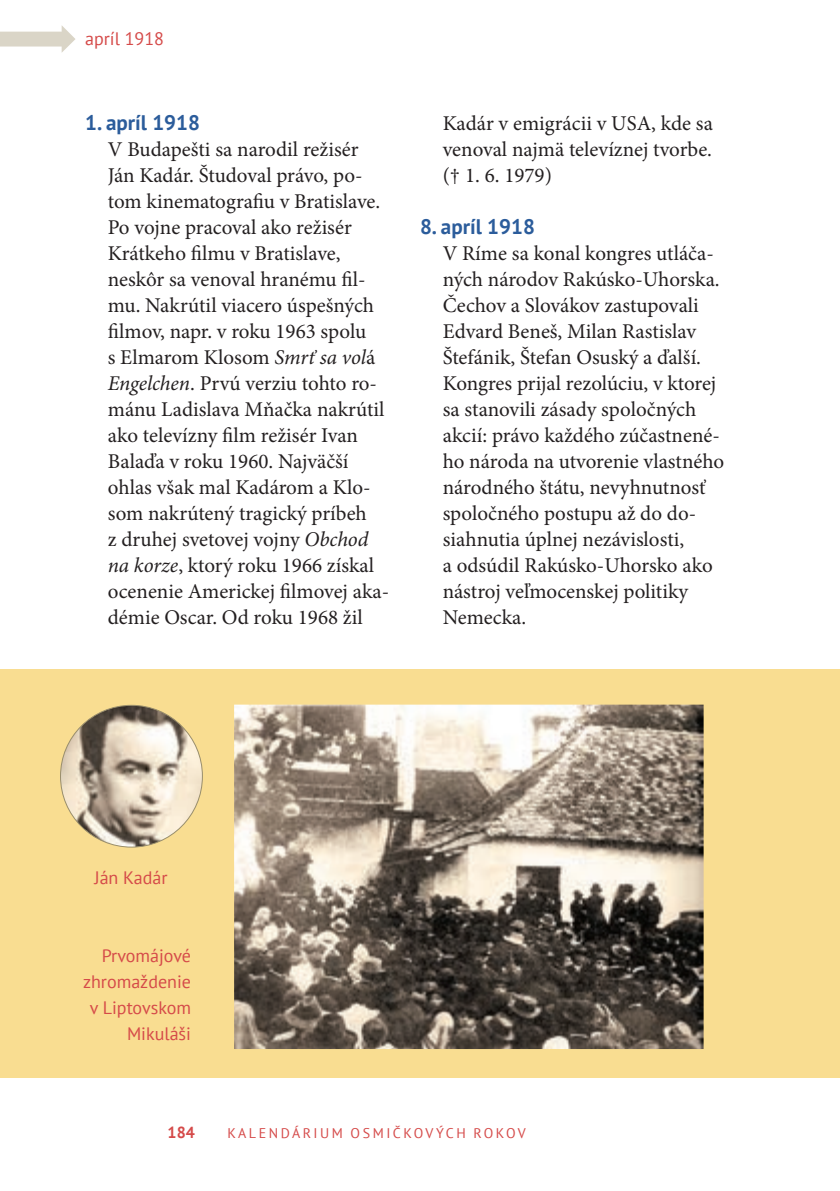
<style>
.page{position:relative;width:840px;height:1191px;background:#fff}
.page>*{position:absolute;margin:0;border:0;box-sizing:border-box;transform-origin:0 0}
.t1{font:21px/26px "Minion Pro";color:#231f20}
.t2{font:700 21px "PT Sans";color:#2b5c9b}
.t3{font:18px/26px "PT Sans";color:#d54a49;text-align:right}
.t4{font:700 16px "PT Sans";color:#d54a49}
.t5{font:14px "PT Sans";letter-spacing:.18em;color:#d54a49}
.s1{font-style:italic}
</style>
<div class="page">
<svg style="left:0;top:25px;width:75px;height:28px"></svg>
<div style="left:0;top:669px;width:839px;height:408px;background:#f9dd91"></div>
<img style="left:60px;top:705px;width:142px;height:142px;border-radius:71px">
<img style="left:234px;top:704px;width:469px;height:345px">
<p class="t3" style="left:85px;top:25px;width:80px">apríl 1918</p>
<p class="t2" style="left:85px;top:109px;width:116px">1. apríl 1918</p>
<p class="t1" style="left:108px;top:138px;width:283px">V Budapešti sa narodil režisér<br>Ján Kadár. Študoval právo, po&shy;tom kinematografiu v Bratislave.<br>Po vojne pracoval ako režisér<br>Krátkeho filmu v Bratislave, neskôr sa venoval hranému fil&shy;mu. Nakrútil viacero úspešných filmov, napr. v roku 1963 spolu<br>s Elmarom Klosom <span class="s1">Smrť sa vol</span>á<br><span class="s1">Engelchen</span>. Prvú verziu tohto ro&shy;mánu Ladislava Mňačka nakrútil ako televízny film režisér Ivan<br>Balaďa v roku 1960. Najväčší ohlas však mal Kadárom a Klo&shy;som nakrútený tragický príbeh<br>z druhej svetovej vojny <span class="s1">Obchod na korze</span>, ktorý roku 1966 získal ocenenie Americkej filmovej aka&shy;démie Oscar. Od roku 1968 žil</p>
<p class="t1" style="left:442px;top:112px;width:271px;text-align:justify">Kadár v emigrácii v USA, kde sa venoval najmä televíznej tvorbe. († 1. 6. 1979)</p>
<p class="t2" style="left:420px;top:213px;width:116px">8. apríl 1918</p>
<p class="t1" style="left:442px;top:242px;width:283px">V Ríme sa konal kongres utláča&shy;ných národov Rakúsko-Uhorska.<br>Čechov a Slovákov zastupovali<br>Edvard Beneš, Milan Rastislav<br>Štefánik, Štefan Osuský a ďalší.<br>Kongres prijal rezolúciu, v ktorej sa stanovili zásady spoločných akcií: právo každého zúčastnené&shy;ho národa na utvorenie vlastného národného štátu, nevyhnutnosť spoločného postupu až do do&shy;siahnutia úplnej nezávislosti,<br>a odsúdil Rakúsko-Uhorsko ako nástroj veľmocenskej politiky<br>Nemecka.</p>
<p class="t3" style="left:94px;top:864px;width:74px">Ján Kadár</p>
<p class="t3" style="left:83px;top:942px;width:109px">Prvomájové zhromaždenie v Liptovskom<br>Mikuláši</p>
<p class="t4" style="left:167px;top:1121px;width:29px">184</p>
<p class="t5" style="left:227px;top:1123px;width:299px">KALENDÁRIUM OSMIČKOVÝCH ROKOV</p>
</div>
